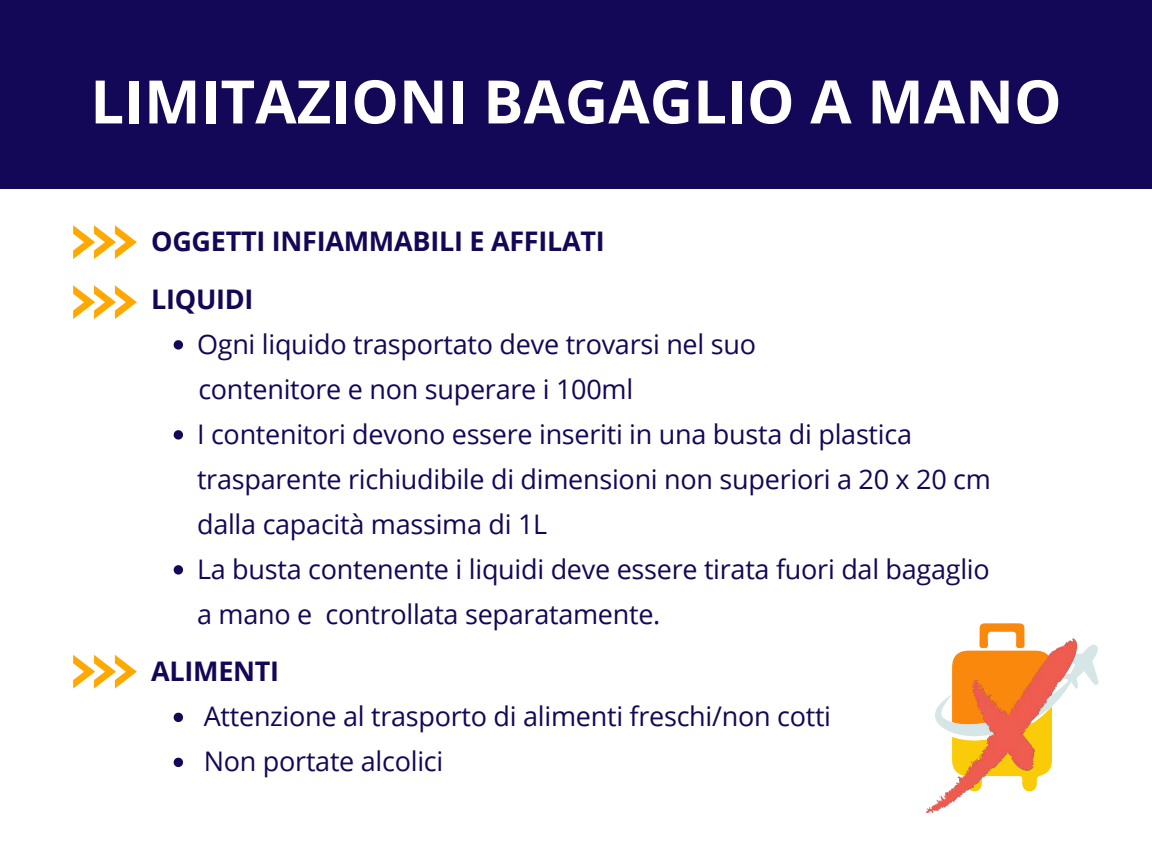
<style>
.page{position:relative;width:1152px;height:864px;background:#fff}
.page>*{position:absolute;margin:0;border:0;box-sizing:border-box;transform-origin:0 0}
.t1{font:700 60px "Open Sans";color:#fff}
.t2{font:27px/45px "Open Sans";letter-spacing:-.01em;color:#130757}
.t3{font:700 27px/57.4px "Open Sans";letter-spacing:-.01em;color:#130757}
</style>
<div class="page">
<div style="left:0;top:0;width:1152px;height:189px;background:#130757"></div>
<svg style="left:174px;top:340px;width:9px;height:10px"></svg>
<svg style="left:174px;top:430px;width:9px;height:10px"></svg>
<svg style="left:174px;top:565px;width:9px;height:10px"></svg>
<svg style="left:174px;top:713px;width:9px;height:9px"></svg>
<svg style="left:174px;top:758px;width:9px;height:9px"></svg>
<svg style="left:979px;top:623px;width:120px;height:65px"></svg>
<img style="left:927px;top:638px;width:150px;height:175px">
<svg style="left:73px;top:225px;width:64px;height:34px"></svg>
<svg style="left:73px;top:285px;width:64px;height:34px"></svg>
<svg style="left:73px;top:655px;width:64px;height:34px"></svg>
<h1 class="t1" style="left:90px;top:59px;width:973px">LIMITAZIONI BAGAGLIO A MANO</h1>
<p class="t3" style="left:151px;top:212px;width:455px">OGGETTI INFIAMMABILI E AFFILATI<br>LIQUIDI</p>
<p class="t2" style="left:197px;top:321px;width:560px">Ogni liquido trasportato deve trovarsi nel suo</p>
<p class="t2" style="left:198px;top:366px;width:436px">contenitore e non superare i 100ml</p>
<p class="t2" style="left:197px;top:411px;width:795px">I contenitori devono essere inseriti in una busta di plastica trasparente richiudibile di dimensioni non superiori a 20 x 20 cm dalla capacità massima di 1L<br>La busta contenente i liquidi deve essere tirata fuori dal bagaglio a mano e controllata separatamente.</p>
<p class="t3" style="left:151px;top:642px;width:129px">ALIMENTI</p>
<p class="t2" style="left:204px;top:693px;width:629px">Attenzione al trasporto di alimenti freschi/non cotti<br>Non portate alcolici</p>
</div>
